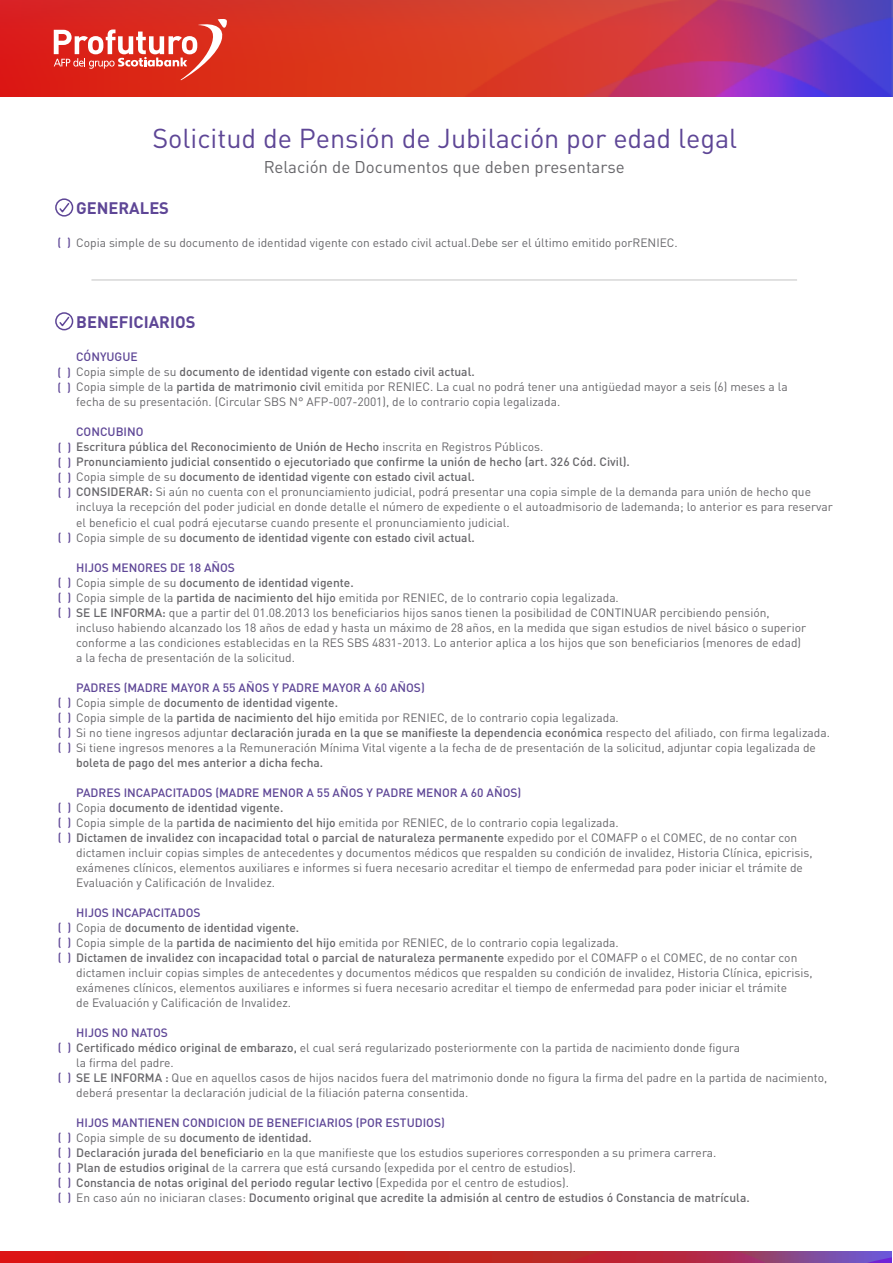
<style>
.page{position:relative;width:893px;height:1263px;background:#fff}
.page>*{position:absolute;margin:0;border:0;box-sizing:border-box;transform-origin:0 0}
.t1{font:27px "DIN Pro";color:#5e4696}
.t2{font:16.8px "DIN Pro";color:#67666a}
.t3{font:700 16.5px "DIN Pro";color:#5e4696}
.t4{font:12px/15px "DIN Pro";color:#67666a}
.t5{font:500 12px "DIN Pro";color:#67666a}
.t6{font:500 12px "DIN Pro";color:#5e4696}
.s1{font-weight:500;color:#5e4696}
.s2{color:#5e4696}
.s3{font-weight:400}
.s4{font-weight:500}
</style>
<div class="page">
<img style="left:0;top:0;width:893px;height:97px">
<svg style="left:54px;top:18px;width:174px;height:62px"></svg>
<div style="left:0;top:1251px;width:892px;height:11px;background:#d31816"></div>
<svg style="left:313px;top:1251px;width:579px;height:11px"></svg>
<hr style="left:91px;top:279px;width:706px;height:1px;background:#c4c4c4">
<div style="left:55px;top:198px;width:18px;height:18px;border:2px solid #5e4696;border-radius:50%"></div>
<svg style="left:58px;top:201px;width:13px;height:13px"></svg>
<div style="left:55px;top:312px;width:18px;height:18px;border:2px solid #5e4696;border-radius:50%"></div>
<svg style="left:58px;top:315px;width:13px;height:13px"></svg>
<h1 class="t1" style="left:152px;top:119px;width:586px">Solicitud de Pensión de Jubilación por edad legal</h1>
<h2 class="t2" style="left:264px;top:154px;width:362px">Relación de Documentos que deben presentarse</h2>
<h3 class="t3" style="left:76px;top:195px;width:94px">GENERALES</h3>
<p class="t4" style="left:58px;top:234px;width:622px"><span class="s1">( )</span> Copia simple de su documento de identidad vigente con estado civil actual.Debe ser el último emitido porRENIEC.</p>
<h3 class="t3" style="left:76px;top:308px;width:121px">BENEFICIARIOS</h3>
<p class="t6" style="left:76px;top:347px;width:63px">CÓNYUGUE</p>
<p class="t5" style="left:58px;top:362px;width:419px"><span class="s2">( )</span> <span class="s3">Copia simple de su</span> documento de identidad vigente con estado civil actual.</p>
<p class="t4" style="left:58px;top:378px;width:732px"><span class="s1">( )</span> Copia simple de la <span class="s4">partida de matrimonio civil</span> emitida por RENIEC. La cual no podrá tener una antigüedad mayor a seis (6) meses a la</p>
<p class="t4" style="left:76px;top:393px;width:486px">fecha de su presentación. (Circular SBS N° AFP-007-2001), de lo contrario copia legalizada.</p>
<p class="t6" style="left:76px;top:422px;width:69px">CONCUBINO</p>
<p class="t5" style="left:58px;top:437px;width:487px"><span class="s2">( )</span> Escritura pública del Reconocimiento de Unión de Hecho <span class="s3">inscrita en Registros Públicos.</span></p>
<p class="t5" style="left:58px;top:452px;width:573px"><span class="s2">( )</span> Pronunciamiento judicial consentido o ejecutoriado que confirme la unión de hecho (art. 326 Cód. Civil).</p>
<p class="t5" style="left:58px;top:467px;width:418px"><span class="s2">( )</span> <span class="s3">Copia simple de su</span> documento de identidad vigente con estado civil actual.</p>
<p class="t4" style="left:58px;top:483px;width:755px"><span class="s1">( )</span> <span class="s4">CONSIDERAR:</span> Si aún no cuenta con el pronunciamiento judicial, podrá presentar una copia simple de la demanda para unión de hecho que</p>
<p class="t4" style="left:76px;top:498px;width:758px">incluya la recepción del poder judicial en donde detalle el número de expediente o el autoadmisorio de lademanda; lo anterior es para reservar</p>
<p class="t4" style="left:76px;top:513px;width:435px">el beneficio el cual podrá ejecutarse cuando presente el pronunciamiento judicial.</p>
<p class="t5" style="left:58px;top:527px;width:418px"><span class="s2">( )</span> <span class="s3">Copia simple de su</span> documento de identidad vigente con estado civil actual.</p>
<p class="t6" style="left:76px;top:557px;width:160px">HIJOS MENORES DE 18 AÑOS</p>
<p class="t5" style="left:58px;top:572px;width:297px"><span class="s2">( )</span> <span class="s3">Copia simple de su</span> documento de identidad vigente.</p>
<p class="t4" style="left:58px;top:588px;width:562px"><span class="s1">( )</span> Copia simple de la <span class="s4">partida de nacimiento del hijo</span> emitida por RENIEC, de lo contrario copia legalizada.</p>
<p class="t4" style="left:58px;top:603px;width:713px"><span class="s1">( )</span> <span class="s4">SE LE INFORMA:</span> que a partir del 01.08.2013 los beneficiarios hijos sanos tienen la posibilidad de CONTINUAR percibiendo pensión,</p>
<p class="t4" style="left:76px;top:618px;width:731px">incluso habiendo alcanzado los 18 años de edad y hasta un máximo de 28 años, en la medida que sigan estudios de nivel básico o superior</p>
<p class="t4" style="left:76px;top:633px;width:726px">conforme a las condiciones establecidas en la RES SBS 4831-2013. Lo anterior aplica a los hijos que son beneficiarios (menores de edad)</p>
<p class="t4" style="left:76px;top:648px;width:220px">a la fecha de presentación de la solicitud.</p>
<p class="t6" style="left:76px;top:677px;width:350px">PADRES (MADRE MAYOR A 55 AÑOS Y PADRE MAYOR A 60 AÑOS)</p>
<p class="t5" style="left:58px;top:692px;width:282px"><span class="s2">( )</span> <span class="s3">Copia simple de</span> documento de identidad vigente.</p>
<p class="t4" style="left:58px;top:708px;width:562px"><span class="s1">( )</span> Copia simple de la <span class="s4">partida de nacimiento del hijo</span> emitida por RENIEC, de lo contrario copia legalizada.</p>
<p class="t4" style="left:58px;top:723px;width:773px"><span class="s1">( )</span> Si no tiene ingresos adjuntar <span class="s4">declaración jurada en la que se manifieste la dependencia económica</span> respecto del afiliado, con firma legalizada.</p>
<p class="t4" style="left:58px;top:738px;width:759px"><span class="s1">( )</span> Si tiene ingresos menores a la Remuneración Mínima Vital vigente a la fecha de de presentación de la solicitud, adjuntar copia legalizada de</p>
<p class="t5" style="left:76px;top:752px;width:249px">boleta de pago del mes anterior a dicha fecha.</p>
<p class="t6" style="left:76px;top:782px;width:447px">PADRES INCAPACITADOS (MADRE MENOR A 55 AÑOS Y PADRE MENOR A 60 AÑOS)</p>
<p class="t5" style="left:58px;top:797px;width:227px"><span class="s2">( )</span> <span class="s3">Copia</span> documento de identidad vigente.</p>
<p class="t4" style="left:58px;top:813px;width:562px"><span class="s1">( )</span> Copia simple de la p<span class="s4">artida de nacimiento del hijo</span> emitida por RENIEC, de lo contrario copia legalizada.</p>
<p class="t5" style="left:58px;top:827px;width:741px"><span class="s2">( )</span> Dictamen de invalidez con incapacidad total o parcial de naturaleza permanente <span class="s3">expedido por el COMAFP o el COMEC, de no contar con</span></p>
<p class="t4" style="left:76px;top:843px;width:738px">dictamen incluir copias simples de antecedentes y documentos médicos que respalden su condición de invalidez, Historia Clínica, epicrisis,</p>
<p class="t4" style="left:76px;top:858px;width:728px">exámenes clínicos, elementos auxiliares e informes si fuera necesario acreditar el tiempo de enfermedad para poder iniciar el trámite de</p>
<p class="t4" style="left:76px;top:873px;width:201px">Evaluación y Calificación de Invalidez.</p>
<p class="t6" style="left:76px;top:902px;width:126px">HIJOS INCAPACITADOS</p>
<p class="t5" style="left:58px;top:917px;width:243px"><span class="s2">( )</span> <span class="s3">Copia de</span> documento de identidad vigente.</p>
<p class="t4" style="left:58px;top:933px;width:562px"><span class="s1">( )</span> Copia simple de la <span class="s4">partida de nacimiento del hijo</span> emitida por RENIEC, de lo contrario copia legalizada.</p>
<p class="t5" style="left:58px;top:947px;width:741px"><span class="s2">( )</span> Dictamen de invalidez con incapacidad total o parcial de naturaleza permanente <span class="s3">expedido por el COMAFP o el COMEC, de no contar con</span></p>
<p class="t4" style="left:76px;top:963px;width:738px">dictamen incluir copias simples de antecedentes y documentos médicos que respalden su condición de invalidez, Historia Clínica, epicrisis,</p>
<p class="t4" style="left:76px;top:978px;width:712px">exámenes clínicos, elementos auxiliares e informes si fuera necesario acreditar el tiempo de enfermedad para poder iniciar el trámite</p>
<p class="t4" style="left:76px;top:993px;width:216px">de Evaluación y Calificación de Invalidez.</p>
<p class="t6" style="left:76px;top:1022px;width:93px">HIJOS NO NATOS</p>
<p class="t4" style="left:58px;top:1038px;width:684px"><span class="s1">( )</span> <span class="s4">Certificado médico original de embarazo,</span> el cual será regularizado posteriormente con la partida de nacimiento donde figura</p>
<p class="t4" style="left:76px;top:1053px;width:99px">la firma del padre.</p>
<p class="t4" style="left:58px;top:1068px;width:771px"><span class="s1">( )</span> <span class="s4">SE LE INFORMA :</span> Que en aquellos casos de hijos nacidos fuera del matrimonio donde no figura la firma del padre en la partida de nacimiento,</p>
<p class="t4" style="left:76px;top:1083px;width:394px">deberá presentar la declaración judicial de la filiación paterna consentida.</p>
<p class="t4" style="left:58px;top:1113px;width:693px;text-indent:18px"><span class="s1">HIJOS MANTIENEN CONDICION DE BENEFICIARIOS (POR ESTUDIOS)<br>( )</span> Copia simple de su <span class="s4">documento de identidad.<br></span><span class="s1">( )</span> <span class="s4">Declaración jurada del beneficiario</span> en la que manifieste que los estudios superiores corresponden a su primera carrera.<br><span class="s1">( )</span> <span class="s4">Plan de estudios original</span> de la carrera que está cursando (expedida por el centro de estudios).<br><span class="s1">( )</span> <span class="s4">Constancia de notas original del periodo regular lectivo</span> (Expedida por el centro de estudios).<br><span class="s1">( )</span> En caso aún no iniciaran clases: <span class="s4">Documento original que acredite la admisión al centro de estudios ó Constancia de matrícula.</span></p>
</div>
